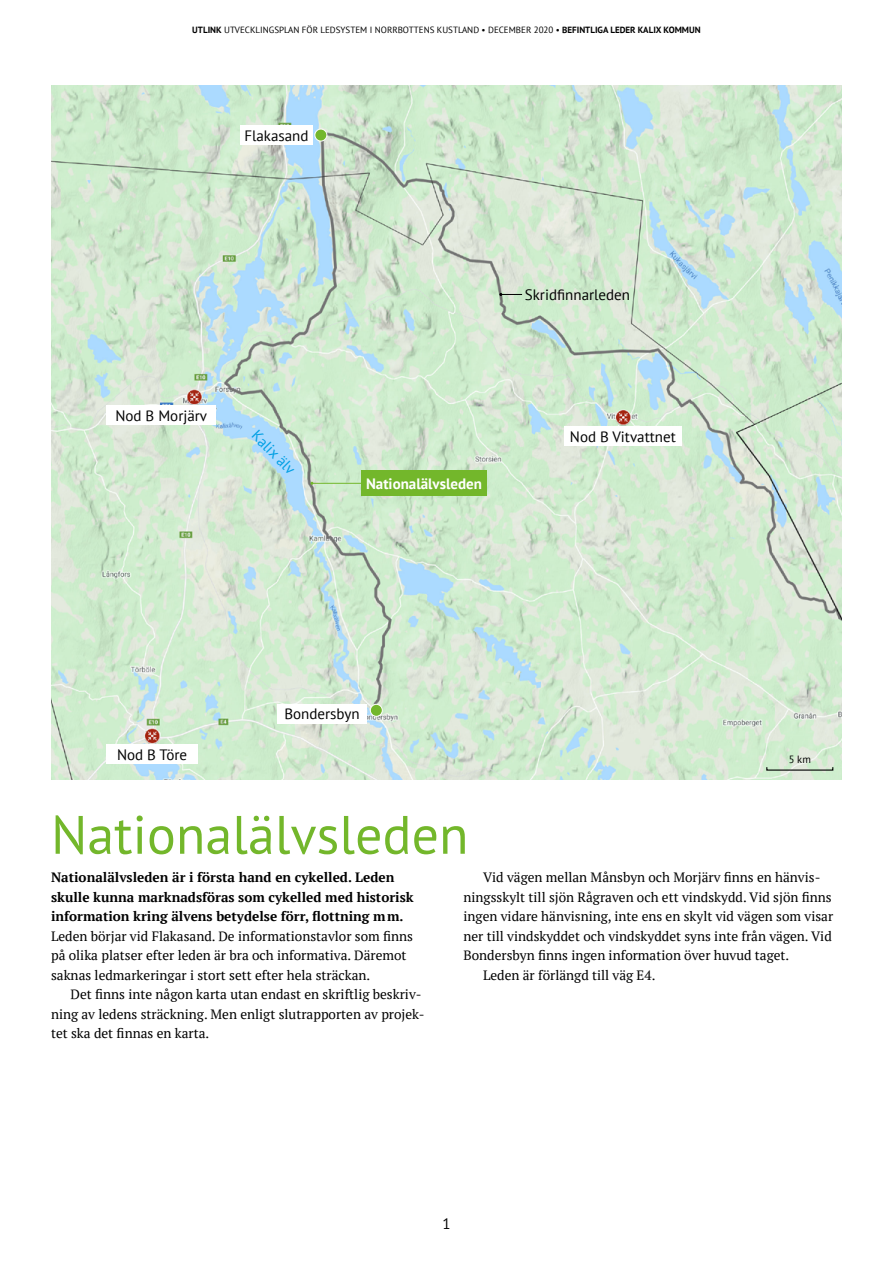
<style>
.page{position:relative;width:893px;height:1263px;background:#fff}
.page>*{position:absolute;margin:0;border:0;box-sizing:border-box;transform-origin:0 0}
.t1{font:54px "PT Sans";color:#73b72b}
.t2{font:15px "PT Sans";color:#000}
.t3{font:700 15px "PT Sans";color:#fff}
.t4{font:15px "PT Sans";color:#009fe3}
.t5{font:13.5px/19.5px "PT Serif";color:#000}
.t6{font:700 13.5px/19.5px "PT Serif";color:#000}
.t7{font:10.5px "PT Sans";color:#000}
.t8{font:9px "PT Sans";color:#000}
.s1{font-weight:700}
</style>
<div class="page">
<img style="left:51px;top:85px;width:791px;height:694px">
<div style="left:106px;top:406px;width:110px;height:19px;background:#fff"></div>
<div style="left:564px;top:426px;width:117px;height:19px;background:#fff"></div>
<div style="left:106px;top:745px;width:92px;height:19px;background:#fff"></div>
<div style="left:240px;top:125px;width:73px;height:20px;background:#fff"></div>
<div style="left:277px;top:704px;width:90px;height:19px;background:#fff"></div>
<div style="left:361px;top:471px;width:126px;height:25px;background:#73b72b"></div>
<svg style="left:499px;top:293px;width:23px;height:3px"></svg>
<hr style="left:312px;top:483px;width:49px;height:1px;background:#73b72b">
<div style="left:315px;top:129px;width:12px;height:12px;background:#73b72b;border-radius:50%"></div>
<div style="left:314px;top:129px;width:13px;height:12px;border:1px solid #fff;border-radius:50%"></div>
<div style="left:370px;top:704px;width:12px;height:12px;background:#73b72b;border-radius:50%"></div>
<div style="left:370px;top:704px;width:13px;height:13px;border:1px solid #fff;border-radius:50%"></div>
<p class="t8" style="left:192px;top:24px;width:510px"><span class="s1">UTLINK</span> UTVECKLINGSPLAN FÖR LEDSYSTEM I NORRBOTTENS KUSTLAND • DECEMBER 2020 • <span class="s1">BEFINTLIGA LEDER KALIX KOMMUN</span></p>
<p class="t2" style="left:244px;top:126px;width:66px">Flakasand</p>
<p class="t2" style="left:115px;top:406px;width:93px">Nod B Morjärv</p>
<p class="t4" style="left:261px;top:426px;width:56px;rotate:45deg">Kalix älv</p>
<p class="t2" style="left:525px;top:285px;width:107px">Skridfinnarleden</p>
<p class="t3" style="left:366px;top:474px;width:117px">Nationalälvsleden</p>
<p class="t2" style="left:570px;top:427px;width:107px">Nod B Vitvattnet</p>
<p class="t2" style="left:117px;top:745px;width:72px">Nod B Töre</p>
<p class="t2" style="left:284px;top:704px;width:77px">Bondersbyn</p>
<h1 class="t1" style="left:51px;top:800px;width:419px">Nationalälvsleden</h1>
<p class="t7" style="left:789px;top:753px;width:24px">5 km</p>
<p class="t6" style="left:51px;top:867px;width:364px">Nationalälvsleden är i första hand en cykelled. Leden skulle kunna marknadsföras som cykelled med historisk information kring älvens betydelse förr, flottning mm.</p>
<p class="t5" style="left:51px;top:926px;width:364px">Leden börjar vid Flakasand. De informationstavlor som finns på olika platser efter leden är bra och informativa. Däremot saknas ledmarkeringar i stort sett efter hela sträckan.</p>
<p class="t5" style="left:51px;top:984px;width:375px;text-indent:19px">Det finns inte någon karta utan endast en skriftlig beskriv&shy;ning av ledens sträckning. Men enligt slutrapporten av projek&shy;tet ska det finnas en karta.</p>
<p class="t5" style="left:483px;top:867px;width:339px">Vid vägen mellan Månsbyn och Morjärv finns en hänvis-</p>
<p class="t5" style="left:463px;top:887px;width:370px">ningsskylt till sjön Rågraven och ett vindskydd. Vid sjön finns</p>
<p class="t5" style="left:463px;top:906px;width:371px">ingen vidare hänvisning, inte ens en skylt vid vägen som visar</p>
<p class="t5" style="left:463px;top:926px;width:370px">ner till vindskyddet och vindskyddet syns inte från vägen. Vid</p>
<p class="t5" style="left:463px;top:945px;width:327px">Bondersbyn finns ingen information över huvud taget.</p>
<p class="t5" style="left:483px;top:965px;width:174px">Leden är förlängd till väg E4.</p>
<p class="t2" style="left:442px;top:1214px;width:10px">1</p>
</div>
